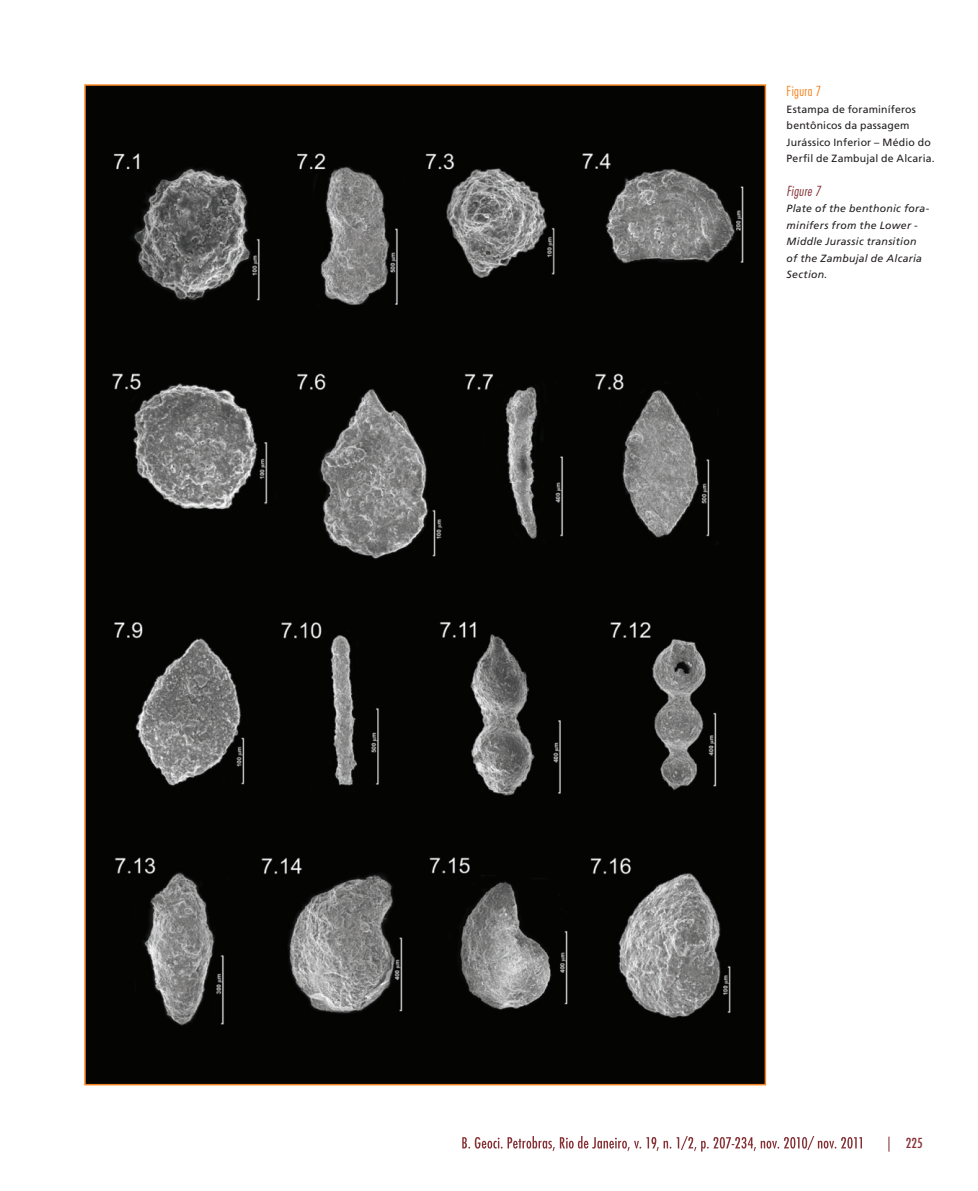
<style>
.page{position:relative;width:978px;height:1191px;background:#fff}
.page>*{position:absolute;margin:0;border:0;box-sizing:border-box;transform-origin:0 0}
.t1{font:300 condensed 13.5px "Futura Std";letter-spacing:.03em;color:#f58220}
.t2{font:italic 300 condensed 13.5px "Futura Std";letter-spacing:.03em;color:#843034}
.t3{font:condensed 13.5px "Futura Std";color:#843034}
.t4{font:italic 10.5px/16.5px "Frutiger LT Std";letter-spacing:.025em;color:#231f20}
.t5{font:10.5px/16.5px "Frutiger LT Std";letter-spacing:.02em;color:#231f20}
</style>
<div class="page">
<svg style="left:462px;top:1136px;width:427px;height:15px"></svg>
<img style="left:87px;top:87px;width:676px;height:995px">
<p class="t1" style="left:787px;top:83px;width:36px">Figura 7</p>
<p class="t5" style="left:787px;top:101px;width:149px">Estampa de foraminíferos bentônicos da passagem<br>Jurássico Inferior – Médio do<br>Perfil de Zambujal de Alcaria.</p>
<p class="t2" style="left:787px;top:183px;width:36px">Figure 7</p>
<p class="t4" style="left:787px;top:200px;width:144px">Plate of the benthonic fora&shy;minifers from the Lower -<br>Middle Jurassic transition of the Zambujal de Alcaria<br>Section.</p>
<p class="t3" style="left:906px;top:1135px;width:19px">225</p>
</div>
